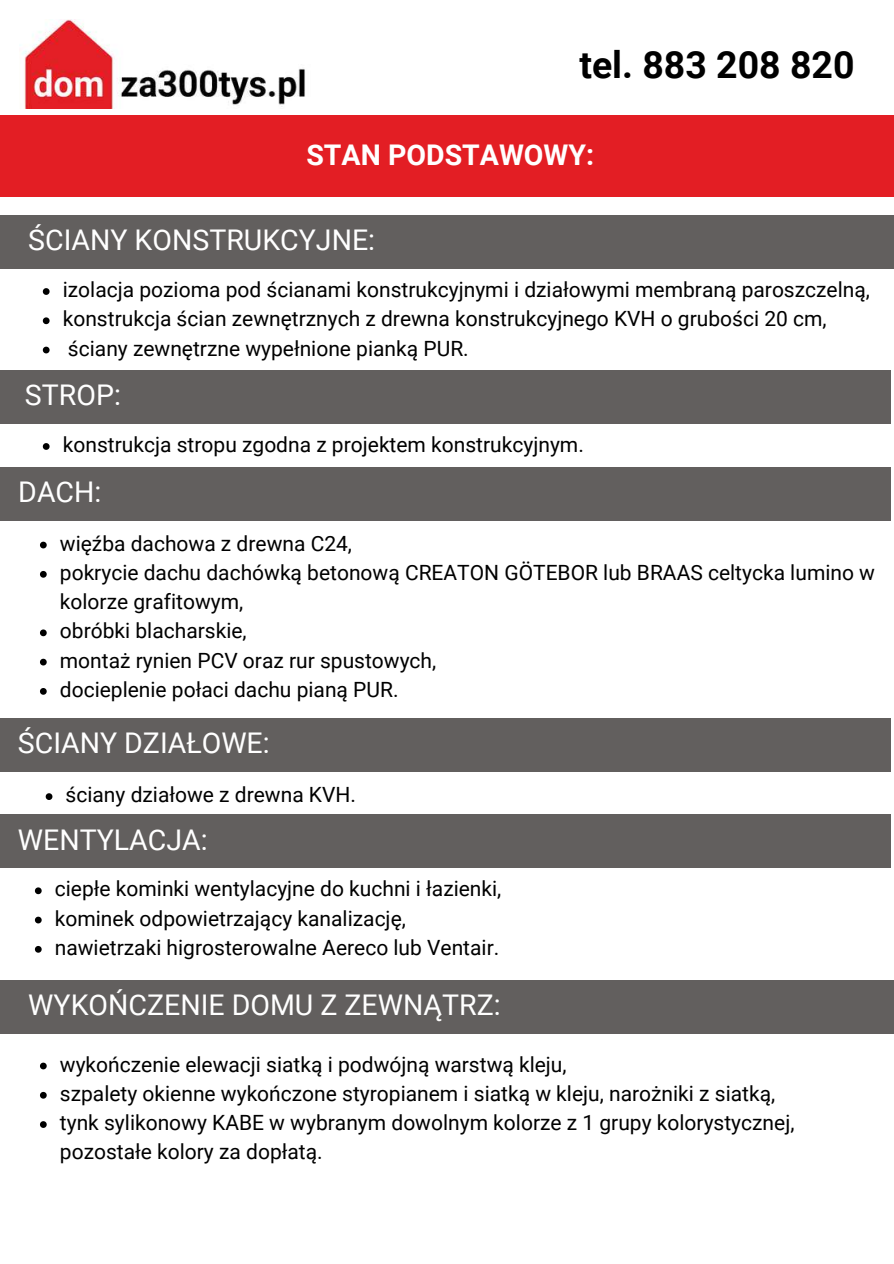
<style>
.page{position:relative;width:894px;height:1264px;background:#fff}
.page>*{position:absolute;margin:0;border:0;box-sizing:border-box;transform-origin:0 0}
.t1{font:700 37.5px "Roboto";color:#000}
.t2{font:28.5px "Roboto";color:#fff}
.t3{font:700 28.5px "Roboto";color:#fff}
.t4{font:21px/29.2px "Roboto";color:#000}
</style>
<div class="page">
<div style="left:0;top:115px;width:893px;height:81px;background:#e31e24"></div>
<img style="left:22px;top:19px;width:283px;height:89px">
<div style="left:0;top:215px;width:893px;height:54px;background:#625f5e"></div>
<div style="left:0;top:979px;width:893px;height:54px;background:#625f5e"></div>
<div style="left:0;top:370px;width:890px;height:54px;background:#625f5e"></div>
<div style="left:0;top:467px;width:890px;height:53px;background:#625f5e"></div>
<div style="left:0;top:718px;width:890px;height:53px;background:#625f5e"></div>
<div style="left:0;top:814px;width:890px;height:54px;background:#625f5e"></div>
<svg style="left:43px;top:288px;width:7px;height:7px"></svg>
<svg style="left:43px;top:317px;width:7px;height:7px"></svg>
<svg style="left:43px;top:346px;width:7px;height:7px"></svg>
<svg style="left:43px;top:443px;width:7px;height:7px"></svg>
<svg style="left:40px;top:541px;width:7px;height:7px"></svg>
<svg style="left:40px;top:571px;width:7px;height:6px"></svg>
<svg style="left:40px;top:629px;width:7px;height:7px"></svg>
<svg style="left:40px;top:658px;width:7px;height:7px"></svg>
<svg style="left:40px;top:688px;width:7px;height:6px"></svg>
<svg style="left:46px;top:793px;width:6px;height:7px"></svg>
<svg style="left:35px;top:887px;width:7px;height:7px"></svg>
<svg style="left:35px;top:916px;width:7px;height:7px"></svg>
<svg style="left:35px;top:946px;width:7px;height:6px"></svg>
<svg style="left:40px;top:1062px;width:7px;height:7px"></svg>
<svg style="left:40px;top:1091px;width:7px;height:7px"></svg>
<svg style="left:40px;top:1121px;width:7px;height:6px"></svg>
<h1 class="t1" style="left:579px;top:43px;width:276px">tel. 883 208 820</h1>
<h2 class="t3" style="left:306px;top:138px;width:289px">STAN PODSTAWOWY:</h2>
<h2 class="t2" style="left:28px;top:224px;width:348px">ŚCIANY KONSTRUKCYJNE:</h2>
<p class="t4" style="left:63px;top:275px;width:808px">izolacja pozioma pod ścianami konstrukcyjnymi i działowymi membraną paroszczelną, konstrukcja ścian zewnętrznych z drewna konstrukcyjnego KVH o grubości 20 cm, ściany zewnętrzne wypełnione pianką PUR.</p>
<h2 class="t2" style="left:25px;top:379px;width:97px">STROP:</h2>
<p class="t4" style="left:63px;top:430px;width:522px">konstrukcja stropu zgodna z projektem konstrukcyjnym.</p>
<h2 class="t2" style="left:18px;top:475px;width:85px">DACH:</h2>
<p class="t4" style="left:60px;top:529px;width:816px">więźba dachowa z drewna C24,<br>pokrycie dachu dachówką betonową CREATON GÖTEBOR lub BRAAS celtycka lumino w kolorze grafitowym,<br>obróbki blacharskie,<br>montaż rynien PCV oraz rur spustowych,<br>docieplenie połaci dachu pianą PUR.</p>
<h2 class="t2" style="left:18px;top:726px;width:253px">ŚCIANY DZIAŁOWE:</h2>
<p class="t4" style="left:66px;top:780px;width:292px">ściany działowe z drewna KVH.</p>
<h2 class="t2" style="left:18px;top:823px;width:191px">WENTYLACJA:</h2>
<p class="t4" style="left:55px;top:874px;width:448px">ciepłe kominki wentylacyjne do kuchni i łazienki, kominek odpowietrzający kanalizację, nawietrzaki higrosterowalne Aereco lub Ventair.</p>
<h2 class="t2" style="left:28px;top:988px;width:473px">WYKOŃCZENIE DOMU Z ZEWNĄTRZ:</h2>
<p class="t4" style="left:60px;top:1049px;width:735px">wykończenie elewacji siatką i podwójną warstwą kleju,<br>szpalety okienne wykończone styropianem i siatką w kleju, narożniki z siatką, tynk sylikonowy KABE w wybranym dowolnym kolorze z 1 grupy kolorystycznej, pozostałe kolory za dopłatą.</p>
</div>
